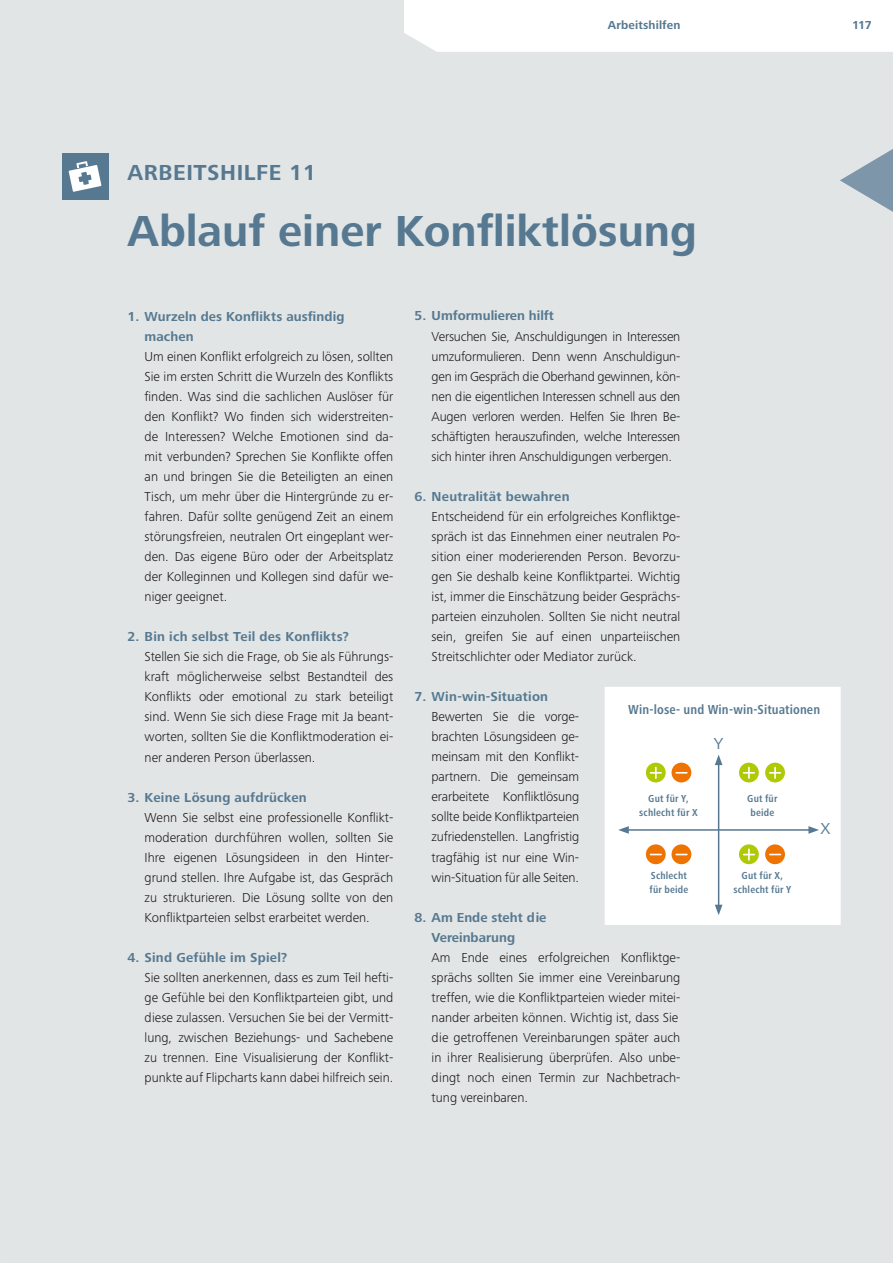
<style>
.page{position:relative;width:893px;height:1263px;background:#fff}
.page>*{position:absolute;margin:0;border:0;box-sizing:border-box;transform-origin:0 0}
.t1{font:700 45px "Frutiger Next Pro";color:#567991}
.t2{font:700 22.5px "Frutiger Next Pro";letter-spacing:.025em;color:#567991}
.t3{font:16.5px "Frutiger Next Pro";color:#567991}
.t4{font:300 13.5px/20.1px "Frutiger Next Pro";color:#1a1a18;text-align:justify}
.t5{font:700 13.5px/20.1px "Frutiger Next Pro";letter-spacing:.015em;color:#567991}
.t6{font:700 condensed 13.5px "Frutiger Next Pro";letter-spacing:.01em;color:#567991}
.t7{font:700 12px "Frutiger Next Pro";letter-spacing:.01em;color:#567991}
.t8{font:700 condensed 10.5px/13.5px "Frutiger Next Pro";letter-spacing:.02em;color:#567991;text-align:center}
</style>
<div class="page">
<div style="left:1px;top:0;width:892px;height:1263px;background:#e2e5e5"></div>
<svg style="left:0;top:0;width:1px;height:1263px"></svg>
<svg style="left:404px;top:0;width:489px;height:52px"></svg>
<svg style="left:840px;top:141px;width:53px;height:78px"></svg>
<div style="left:605px;top:687px;width:236px;height:238px;background:#fff"></div>
<hr style="left:626px;top:829px;width:185px;height:2px;background:#567991">
<svg style="left:618px;top:826px;width:11px;height:8px"></svg>
<svg style="left:808px;top:826px;width:11px;height:8px"></svg>
<hr style="left:718px;top:763px;width:1px;height:144px;background:#567991">
<svg style="left:715px;top:755px;width:7px;height:10px"></svg>
<svg style="left:715px;top:905px;width:7px;height:10px"></svg>
<svg style="left:645px;top:762px;width:21px;height:21px"></svg>
<div style="left:644px;top:761px;width:23px;height:23px;border:2px solid #fff;border-radius:50%"></div>
<svg style="left:650px;top:767px;width:11px;height:11px"></svg>
<div style="left:671px;top:762px;width:21px;height:21px;background:#ee7300;border-radius:50%"></div>
<div style="left:670px;top:761px;width:23px;height:23px;border:2px solid #fff;border-radius:50%"></div>
<svg style="left:676px;top:772px;width:11px;height:2px"></svg>
<svg style="left:738px;top:762px;width:22px;height:21px"></svg>
<div style="left:737px;top:761px;width:23px;height:23px;border:2px solid #fff;border-radius:50%"></div>
<svg style="left:744px;top:767px;width:10px;height:11px"></svg>
<svg style="left:764px;top:762px;width:22px;height:21px"></svg>
<div style="left:763px;top:761px;width:24px;height:23px;border:2px solid #fff;border-radius:50%"></div>
<svg style="left:770px;top:767px;width:10px;height:11px"></svg>
<svg style="left:738px;top:843px;width:22px;height:22px"></svg>
<div style="left:737px;top:843px;width:23px;height:23px;border:2px solid #fff;border-radius:50%"></div>
<svg style="left:744px;top:849px;width:10px;height:11px"></svg>
<svg style="left:764px;top:843px;width:22px;height:22px"></svg>
<div style="left:763px;top:843px;width:24px;height:23px;border:2px solid #fff;border-radius:50%"></div>
<svg style="left:645px;top:843px;width:21px;height:22px"></svg>
<div style="left:644px;top:843px;width:23px;height:23px;border:2px solid #fff;border-radius:50%"></div>
<svg style="left:671px;top:843px;width:21px;height:22px"></svg>
<div style="left:670px;top:843px;width:23px;height:23px;border:2px solid #fff;border-radius:50%"></div>
<div style="left:62px;top:153px;width:46px;height:47px;background:#567991"></div>
<svg style="left:69px;top:161px;width:32px;height:31px"></svg>
<p class="t7" style="left:608px;top:18px;width:74px">Arbeitshilfen</p>
<p class="t7" style="left:852px;top:18px;width:21px">117</p>
<h2 class="t2" style="left:128px;top:160px;width:190px">ARBEITSHILFE 11</h2>
<h1 class="t1" style="left:128px;top:205px;width:571px">Ablauf einer Konfliktlösung</h1>
<p class="t5" style="left:145px;top:306px;width:201px;text-indent:-17px">1. Wurzeln des Konflikts ausfindig machen</p>
<p class="t4" style="left:145px;top:346px;width:250px">Um einen Konflikt erfolgreich zu lösen, sollten Sie im ersten Schritt die Wurzeln des Konflikts finden. Was sind die sachlichen Auslöser für den Konflikt? Wo finden sich widerstreiten&shy;de Interessen? Welche Emotionen sind da&shy;mit verbunden? Sprechen Sie Konflikte offen an und bringen Sie die Beteiligten an einen Tisch, um mehr über die Hintergründe zu er&shy;fahren. Dafür sollte genügend Zeit an einem störungsfreien, neutralen Ort eingeplant wer&shy;den. Das eigene Büro oder der Arbeitsplatz der Kolleginnen und Kollegen sind dafür we&shy;niger geeignet.</p>
<p class="t5" style="left:128px;top:627px;width:223px">2. Bin ich selbst Teil des Konflikts?</p>
<p class="t4" style="left:145px;top:647px;width:250px">Stellen Sie sich die Frage, ob Sie als Führungs&shy;kraft möglicherweise selbst Bestandteil des Konflikts oder emotional zu stark beteiligt sind. Wenn Sie sich diese Frage mit Ja beant&shy;worten, sollten Sie die Konfliktmoderation ei&shy;ner anderen Person überlassen.</p>
<p class="t5" style="left:128px;top:787px;width:181px">3. Keine Lösung aufdrücken</p>
<p class="t4" style="left:145px;top:807px;width:250px">Wenn Sie selbst eine professionelle Konflikt&shy;moderation durchführen wollen, sollten Sie Ihre eigenen Lösungsideen in den Hinter&shy;grund stellen. Ihre Aufgabe ist, das Gespräch zu strukturieren. Die Lösung sollte von den Konfliktparteien selbst erarbeitet werden.</p>
<p class="t5" style="left:128px;top:947px;width:161px">4. Sind Gefühle im Spiel?</p>
<p class="t4" style="left:145px;top:967px;width:250px">Sie sollten anerkennen, dass es zum Teil hefti&shy;ge Gefühle bei den Konfliktparteien gibt, und diese zulassen. Versuchen Sie bei der Vermitt&shy;lung, zwischen Beziehungs- und Sachebene zu trennen. Eine Visualisierung der Konflikt&shy;punkte auf Flipcharts kann dabei hilfreich sein.</p>
<p class="t5" style="left:415px;top:306px;width:141px">5. Umformulieren hilft</p>
<p class="t4" style="left:432px;top:326px;width:250px">Versuchen Sie, Anschuldigungen in Interessen umzuformulieren. Denn wenn Anschuldigun&shy;gen im Gespräch die Oberhand gewinnen, kön&shy;nen die eigentlichen Interessen schnell aus den Augen verloren werden. Helfen Sie Ihren Be&shy;schäftigten herauszufinden, welche Interessen sich hinter ihren Anschuldigungen verbergen.</p>
<p class="t5" style="left:415px;top:486px;width:157px">6. Neutralität bewahren</p>
<p class="t4" style="left:432px;top:506px;width:250px">Entscheidend für ein erfolgreiches Konfliktge&shy;spräch ist das Einnehmen einer neutralen Po&shy;sition einer moderierenden Person. Bevorzu&shy;gen Sie deshalb keine Konfliktpartei. Wichtig ist, immer die Einschätzung beider Gesprächs&shy;parteien einzuholen. Sollten Sie nicht neutral sein, greifen Sie auf einen unparteiischen Streitschlichter oder Mediator zurück.</p>
<p class="t5" style="left:415px;top:687px;width:135px">7. Win-win-Situation</p>
<p class="t4" style="left:432px;top:707px;width:149px">Bewerten Sie die vorge&shy;brachten Lösungsideen ge&shy;meinsam mit den Konflikt&shy;partnern. Die gemeinsam erarbeitete Konfliktlösung sollte beide Konfliktparteien zufriedenstellen. Langfristig tragfähig ist nur eine Win&shy;win-Situation für alle Seiten.</p>
<p class="t5" style="left:432px;top:907px;width:116px;text-indent:-17px">8. Am Ende steht die<br>Vereinbarung</p>
<p class="t4" style="left:432px;top:947px;width:250px;text-align:left">Am Ende eines erfolgreichen Konfliktge&shy;sprächs sollten Sie immer eine Vereinbarung treffen, wie die Konfliktparteien wieder mitei&shy;nander arbeiten können. Wichtig ist, dass Sie die getroffenen Vereinbarungen später auch in ihrer Realisierung überprüfen. Also unbe&shy;dingt noch einen Termin zur Nachbetrach&shy;tung vereinbaren.</p>
<p class="t6" style="left:628px;top:702px;width:194px">Win-lose- und Win-win-Situationen</p>
<p class="t3" style="left:714px;top:734px;width:11px">Y</p>
<p class="t8" style="left:639px;top:792px;width:60px">Gut für Y, schlecht für X</p>
<p class="t8" style="left:747px;top:792px;width:32px">Gut für beide</p>
<p class="t3" style="left:821px;top:819px;width:11px">X</p>
<p class="t8" style="left:733px;top:869px;width:59px">Gut für X, schlecht für Y</p>
<p class="t8" style="left:649px;top:869px;width:40px;text-align:left">Schlecht für beide</p>
</div>
